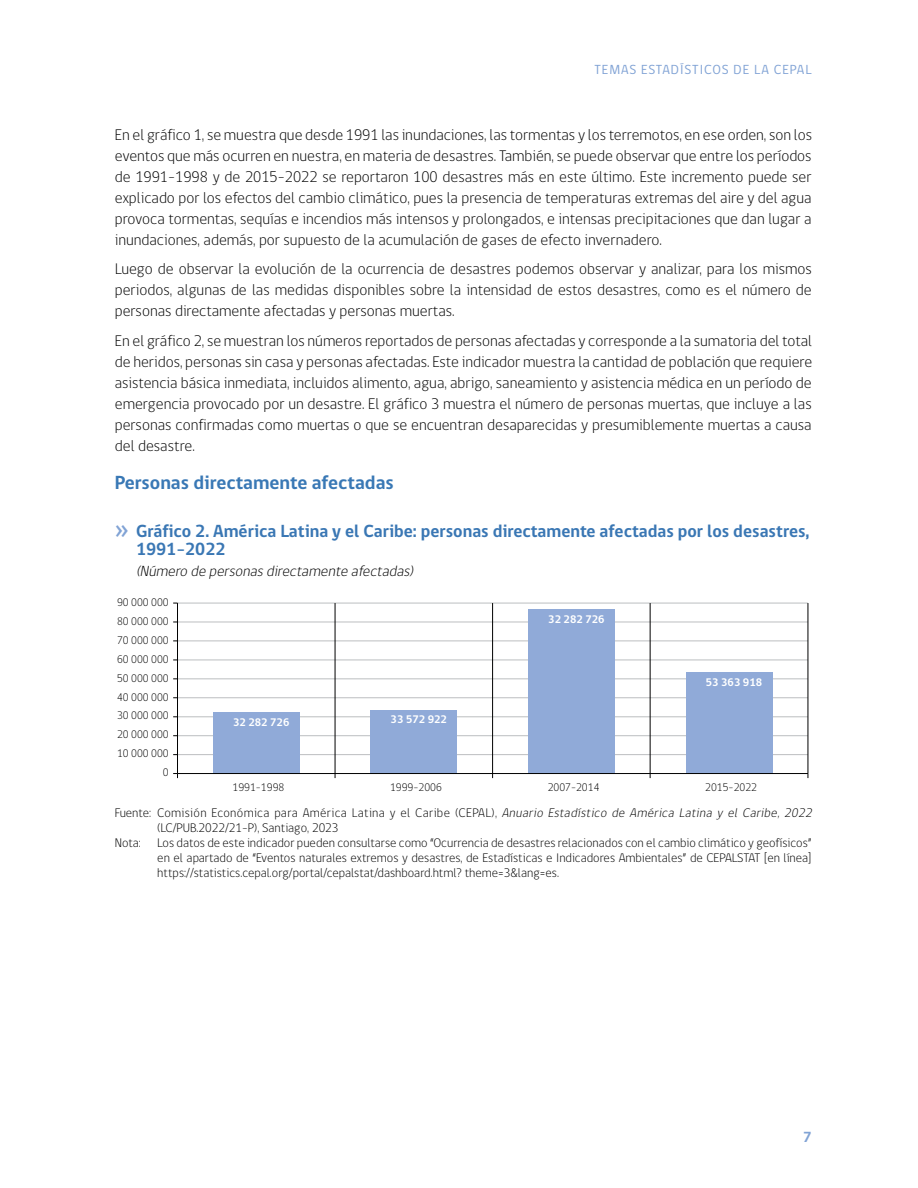
<style>
.page{position:relative;width:918px;height:1188px;background:#fff}
.page>*{position:absolute;margin:0;border:0;box-sizing:border-box;transform-origin:0 0}
.t1{font:700 19.5px "gob CL";color:#3978b5}
.t2{font:700 18px/18px "gob CL";color:#3a77b4}
.t3{font:300 15.75px/21px "gob CL";color:#000;text-align:justify}
.t4{font:italic 300 15px "gob CL";color:#000}
.t5{font:700 15px "gob CL";color:#81a3d5}
.t6{font:13.5px "gob CL";letter-spacing:.07em;color:#81a3d5}
.t7{font:300 12.75px/15px "gob CL";color:#000;text-align:justify}
.t8{font:300 12.75px "gob CL";letter-spacing:.025em;color:#000}
.t9{font:300 11.25px "gob CL";color:#000}
.t10{font:700 11.25px "gob CL";color:#fff}
.s1{font-weight:400;font-size:33px;color:#81a3d5}
.s2{font-style:italic}
</style>
<div class="page">
<hr style="left:178px;top:754px;width:630px;height:1px;background:#bcbec0">
<hr style="left:178px;top:735px;width:630px;height:1px;background:#bcbec0">
<hr style="left:178px;top:717px;width:630px;height:1px;background:#bcbec0">
<hr style="left:178px;top:698px;width:630px;height:1px;background:#bcbec0">
<hr style="left:178px;top:679px;width:630px;height:1px;background:#bcbec0">
<hr style="left:178px;top:660px;width:630px;height:1px;background:#bcbec0">
<hr style="left:178px;top:641px;width:630px;height:1px;background:#bcbec0">
<hr style="left:178px;top:622px;width:630px;height:1px;background:#bcbec0">
<hr style="left:178px;top:603px;width:630px;height:1px;background:#bcbec0">
<hr style="left:177px;top:603px;width:1px;height:171px;background:#000">
<hr style="left:335px;top:603px;width:1px;height:171px;background:#000">
<hr style="left:492px;top:603px;width:1px;height:171px;background:#000">
<hr style="left:650px;top:603px;width:1px;height:171px;background:#000">
<hr style="left:808px;top:603px;width:1px;height:171px;background:#000">
<div style="left:213px;top:712px;width:87px;height:62px;background:#90aad8"></div>
<div style="left:371px;top:710px;width:86px;height:64px;background:#90aad8"></div>
<div style="left:528px;top:609px;width:87px;height:165px;background:#90aad8"></div>
<div style="left:686px;top:672px;width:86px;height:102px;background:#90aad8"></div>
<hr style="left:178px;top:773px;width:630px;height:1px;background:#000">
<p class="t6" style="left:594px;top:60px;width:219px">TEMAS ESTADÍSTICOS DE LA CEPAL</p>
<p class="t3" style="left:115px;top:124px;width:699px">En el gráfico 1, se muestra que desde 1991 las inundaciones, las tormentas y los terremotos, en ese orden, son los eventos que más ocurren en nuestra, en materia de desastres. También, se puede observar que entre los períodos de 1991-1998 y de 2015-2022 se reportaron 100 desastres más en este último. Este incremento puede ser explicado por los efectos del cambio climático, pues la presencia de temperaturas extremas del aire y del agua provoca tormentas, sequías e incendios más intensos y prolongados, e intensas precipitaciones que dan lugar a inundaciones, además, por supuesto de la acumulación de gases de efecto invernadero.</p>
<p class="t3" style="left:115px;top:259px;width:698px">Luego de observar la evolución de la ocurrencia de desastres podemos observar y analizar, para los mismos periodos, algunas de las medidas disponibles sobre la intensidad de estos desastres, como es el número de personas directamente afectadas y personas muertas.</p>
<p class="t3" style="left:115px;top:330px;width:699px">En el gráfico 2, se muestran los números reportados de personas afectadas y corresponde a la sumatoria del total de heridos, personas sin casa y personas afectadas. Este indicador muestra la cantidad de población que requiere asistencia básica inmediata, incluidos alimento, agua, abrigo, saneamiento y asistencia médica en un período de emergencia provocado por un desastre. El gráfico 3 muestra el número de personas muertas, que incluye a las personas confirmadas como muertas o que se encuentran desaparecidas y presumiblemente muertas a causa del desastre.</p>
<p class="t1" style="left:115px;top:469px;width:281px">Personas directamente afectadas</p>
<p class="t2" style="left:136px;top:522px;width:675px;text-indent:-21px"><span class="s1">»</span> Gráfico 2. América Latina y el Caribe: personas directamente afectadas por los desastres,<br>1991-2022</p>
<p class="t4" style="left:136px;top:560px;width:283px">(Número de personasdirectamente afectadas)</p>
<p class="t9" style="left:117px;top:594px;width:53px">90 000 000</p>
<p class="t9" style="left:117px;top:613px;width:53px">80 000 000</p>
<p class="t9" style="left:117px;top:632px;width:53px">70 000 000</p>
<p class="t9" style="left:117px;top:651px;width:53px">60 000 000</p>
<p class="t9" style="left:117px;top:670px;width:53px">50 000 000</p>
<p class="t9" style="left:117px;top:689px;width:53px">40 000 000</p>
<p class="t9" style="left:117px;top:708px;width:53px">30 000 000</p>
<p class="t9" style="left:117px;top:727px;width:53px">20 000 000</p>
<p class="t9" style="left:117px;top:746px;width:53px">10 000 000</p>
<p class="t9" style="left:163px;top:765px;width:7px">0</p>
<p class="t10" style="left:233px;top:714px;width:58px">32 282 726</p>
<p class="t10" style="left:391px;top:712px;width:58px">33 572 922</p>
<p class="t10" style="left:548px;top:611px;width:58px">32 282 726</p>
<p class="t10" style="left:706px;top:674px;width:58px">53 363 918</p>
<p class="t9" style="left:233px;top:779px;width:53px">1991-1998</p>
<p class="t9" style="left:390px;top:779px;width:53px">1999-2006</p>
<p class="t9" style="left:548px;top:779px;width:53px">2007-2014</p>
<p class="t9" style="left:705px;top:779px;width:53px">2015-2022</p>
<p class="t8" style="left:115px;top:804px;width:702px">Fuente: Comisión Económica para América Latina y el Caribe (CEPAL), <span class="s2">Anuario Estadístico de América Latina y el Caribe, 2022</span></p>
<p class="t7" style="left:157px;top:821px;width:183px">(LC/PUB.2022/21-P), Santiago, 2023</p>
<p class="t7" style="left:115px;top:836px;width:28px">Nota:</p>
<p class="t7" style="left:157px;top:836px;width:656px">Los datos de este indicador pueden consultarse como “Ocurrencia de desastres relacionados con el cambio climático y geofísicos” en el apartado de “Eventos naturales extremos y desastres, de Estadísticas e Indicadores Ambientales” de CEPALSTAT [en línea] https://statistics.cepal.org/portal/cepalstat/dashboard.html? theme=3&amp;lang=es.</p>
<p class="t5" style="left:803px;top:1127px;width:10px">7</p>
</div>
